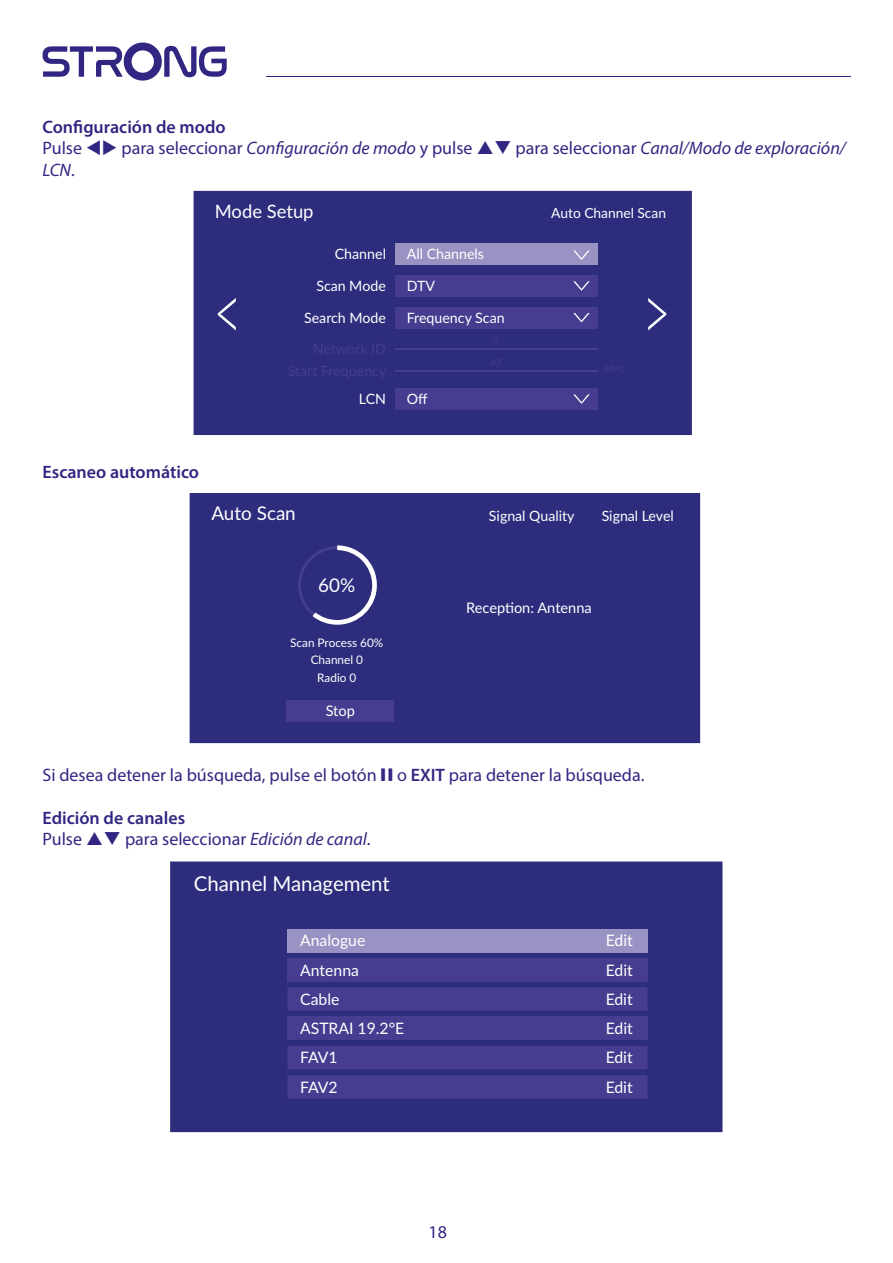
<style>
.page{position:relative;width:893px;height:1263px;background:#fff}
.page>*{position:absolute;margin:0;border:0;box-sizing:border-box;transform-origin:0 0}
.t1{font:20.4px "Lato";letter-spacing:-.005em;color:#fff}
.t2{font:18.9px "Lato";color:#fff}
.t3{font:18.45px "Lato";color:#fff}
.t4{font:18px/21.6px "Myriad Pro";color:#312782}
.t5{font:italic 18px/21.6px "Myriad Pro";color:#312782}
.t6{font:600 18px "Myriad Pro";color:#312782}
.t7{font:15.75px/29.5px "Lato";color:#fff}
.t8{font:14.55px "Lato";color:#fff}
.t9{font:14.25px "Lato";color:#fff}
.t10{font:14.25px/22.4px "Lato";color:#463d90;text-align:right}
.t11{font:14.1px "Lato";color:#fff}
.t12{font:13.8px "Lato";color:#fff}
.t13{font:11.85px/17.1px "Lato";color:#fff;text-align:center}
.s1{font-weight:600;font-style:normal}
.s2{font-style:normal}
.s3{font-family:"Guifxv 2 Transports"}
.s4{font-weight:600}
.s5{font-style:italic}
</style>
<div class="page">
<hr style="left:266px;top:76px;width:584px;height:1px;background:#312782">
<svg style="left:43px;top:43px;width:184px;height:38px"></svg>
<div style="left:190px;top:493px;width:510px;height:250px;background:#2e2c7d"></div>
<div style="left:193px;top:499px;width:504px;height:240px;background:#2e2c7d"></div>
<div style="left:287px;top:700px;width:107px;height:22px;background:#463d90"></div>
<svg style="left:298px;top:545px;width:79px;height:80px"></svg>
<div style="left:194px;top:191px;width:498px;height:244px;background:#2e2c7d"></div>
<div style="left:197px;top:197px;width:492px;height:234px;background:#2e2c7d"></div>
<svg style="left:648px;top:298px;width:18px;height:32px"></svg>
<svg style="left:218px;top:298px;width:18px;height:32px"></svg>
<div style="left:395px;top:244px;width:203px;height:21px;background:#9893c2"></div>
<div style="left:395px;top:275px;width:203px;height:21px;background:#463d90"></div>
<svg style="left:574px;top:251px;width:15px;height:9px"></svg>
<svg style="left:573px;top:281px;width:17px;height:9px"></svg>
<div style="left:395px;top:307px;width:203px;height:21px;background:#463d90"></div>
<div style="left:395px;top:388px;width:203px;height:22px;background:#463d90"></div>
<hr style="left:395px;top:348px;width:203px;height:1px;background:#463d90">
<hr style="left:395px;top:370px;width:203px;height:1px;background:#463d90">
<svg style="left:573px;top:313px;width:17px;height:9px"></svg>
<svg style="left:573px;top:394px;width:17px;height:9px"></svg>
<svg style="left:170px;top:861px;width:552px;height:271px;background:#312e7f"></svg>
<div style="left:287px;top:929px;width:360px;height:23px;background:#9893c2"></div>
<div style="left:287px;top:958px;width:360px;height:24px;background:#463d90"></div>
<div style="left:287px;top:987px;width:360px;height:24px;background:#463d90"></div>
<div style="left:607px;top:993px;width:26px;height:12px;background:#463d90"></div>
<div style="left:287px;top:1046px;width:360px;height:23px;background:#463d90"></div>
<div style="left:607px;top:1052px;width:26px;height:11px;background:#463d90"></div>
<div style="left:287px;top:1075px;width:360px;height:24px;background:#463d90"></div>
<div style="left:607px;top:1081px;width:26px;height:12px;background:#463d90"></div>
<p class="t5" style="left:43px;top:115px;width:805px"><span class="s1">Configuración de modo<br></span><span class="s2">Pulse</span> ▼◆ <span class="s2">para seleccionar</span> Configuración de modo <span class="s2">y pulse</span> ❑ <span class="s2">para seleccionar</span> Canal/Modo de exploración/<br>LCN<span class="s2">.</span></p>
<p class="t3" style="left:215px;top:198px;width:100px">Mode Setup</p>
<p class="t12" style="left:551px;top:203px;width:116px">Auto Channel Scan</p>
<p class="t9" style="left:335px;top:244px;width:53px">Channel</p>
<p class="t9" style="left:407px;top:244px;width:79px">All Channels</p>
<p class="t9" style="left:316px;top:276px;width:71px">Scan Mode</p>
<p class="t9" style="left:407px;top:276px;width:30px">DTV</p>
<p class="t9" style="left:304px;top:307px;width:83px">Search Mode</p>
<p class="t9" style="left:407px;top:307px;width:99px">Frequency Scan</p>
<p class="t10" style="left:288px;top:337px;width:100px">Network ID<br>Start Frequency</p>
<p class="t9" style="left:359px;top:389px;width:29px">LCN</p>
<p class="t9" style="left:407px;top:389px;width:22px">Off</p>
<p class="t6" style="left:43px;top:461px;width:158px">Escaneo automático</p>
<p class="t2" style="left:211px;top:500px;width:86px">Auto Scan</p>
<p class="t2" style="left:318px;top:571px;width:38px">60%</p>
<p class="t13" style="left:290px;top:634px;width:95px">Scan Process 60%<br>Channel 0<br>Radio 0</p>
<p class="t8" style="left:326px;top:700px;width:31px">Stop</p>
<p class="t11" style="left:489px;top:505px;width:87px">Signal Quality</p>
<p class="t11" style="left:602px;top:505px;width:74px">Signal Level</p>
<p class="t8" style="left:466px;top:598px;width:127px">Recep on: Antenna</p>
<p class="t4" style="left:43px;top:763px;width:603px">Si desea detener la búsqueda, pulse el botón <span class="s3">2</span> o <span class="s4">EXIT</span> para detener la búsqueda.</p>
<p class="t4" style="left:43px;top:807px;width:330px"><span class="s4">Edición de canales<br></span>Pulse ❑ para seleccionar <span class="s5">Edición de canal</span>.</p>
<p class="t1" style="left:194px;top:869px;width:198px">Channel Management</p>
<p class="t7" style="left:300px;top:925px;width:67px">Analogue</p>
<p class="t7" style="left:606px;top:925px;width:29px">Edit<br>Edit</p>
<p class="t7" style="left:300px;top:955px;width:60px;line-height:29px">Antenna<br>Cable</p>
<p class="t7" style="left:606px;top:983px;width:29px">Edit</p>
<p class="t7" style="left:300px;top:1013px;width:106px">ASTRAI 19.2°E<br>FAV1</p>
<p class="t7" style="left:606px;top:1013px;width:29px">Edit</p>
<p class="t7" style="left:606px;top:1042px;width:29px">Edit</p>
<p class="t7" style="left:300px;top:1071px;width:39px">FAV2</p>
<p class="t7" style="left:606px;top:1071px;width:29px">Edit</p>
<p class="t4" style="left:428px;top:1221px;width:20px">18</p>
</div>
